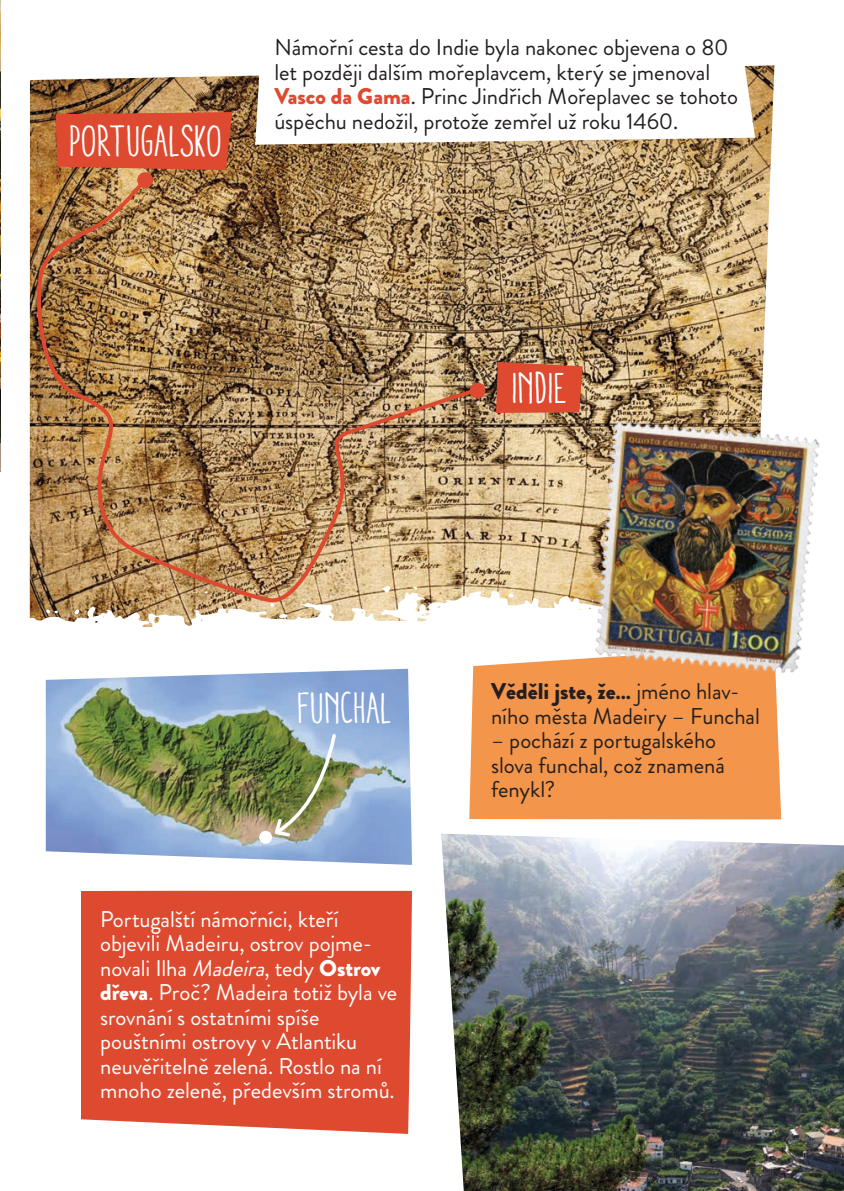
<style>
.page{position:relative;width:844px;height:1191px;background:#fff}
.page>*{position:absolute;margin:0;border:0;box-sizing:border-box;transform-origin:0 0}
.t1{font:condensed 43.75px "Aracne";letter-spacing:-.01em;color:#fff}
.t2{font:condensed 37.27px "Aracne";color:#fff}
.t3{font:22.75px/24.5px "Brandon Grotesque";letter-spacing:-.005em;color:#231f20}
.t4{font:22.75px/24.5px "Brandon Grotesque";letter-spacing:-.005em;color:#fff}
.s1{font-weight:900;color:#dd4a30}
.s2{font-weight:900}
.s3{font-style:italic}
</style>
<div class="page">
<img style="left:30px;top:65px;width:744px;height:521px">
<svg style="left:29px;top:586px;width:562px;height:199px"></svg>
<div style="left:81px;top:890px;width:331px;height:244px;background:#dd4a30"></div>
<img style="left:0;top:0;width:1px;height:471px">
<img style="left:441px;top:833px;width:402px;height:358px">
<svg style="left:469px;top:646px;width:312px;height:173px;background:#f39c56"></svg>
<img style="left:46px;top:668px;width:366px;height:197px">
<div style="left:259px;top:831px;width:13px;height:12px;background:#fff;border-radius:50%"></div>
<img style="left:272px;top:731px;width:66px;height:108px">
<img style="left:31px;top:174px;width:450px;height:433px">
<div style="left:137px;top:172px;width:16px;height:16px;background:#dd4a30;border-radius:50%"></div>
<div style="left:469px;top:383px;width:16px;height:15px;background:#dd4a30;border-radius:50%"></div>
<svg style="left:496px;top:362px;width:86px;height:51px;background:#d84d33"></svg>
<img style="left:591px;top:419px;width:229px;height:258px">
<svg style="left:255px;top:65px;width:499px;height:80px"></svg>
<svg style="left:56px;top:112px;width:176px;height:58px;background:#d84c30"></svg>
<h1 class="t1" style="left:70px;top:117px;width:154px">PORTUGALSKO</h1>
<p class="t3" style="left:274px;top:36px;width:465px">Námořní cesta do Indie byla nakonec objevena o 80 let později dalším mořeplavcem, který se jmenoval <span class="s1">Vasco da Gama</span>. Princ Jindřich Mořeplavec se tohoto úspěchu nedožil, protože zemřel už roku 1460.</p>
<h1 class="t1" style="left:513px;top:364px;width:57px">INDIE</h1>
<h1 class="t1" style="left:298px;top:684px;width:96px">FUNCHAL</h1>
<h2 class="t2" style="left:262px;top:694px;width:86px">FUNCHAL</h2>
<p class="t3" style="left:491px;top:679px;width:270px"><span class="s2">Věděli jste, že…</span> jméno hlav&shy;ního města Madeiry – Funchal</p>
<p class="t3" style="left:491px;top:728px;width:235px">– pochází z portugalského slova funchal, což znamená fenykl?</p>
<p class="t4" style="left:100px;top:907px;width:298px">Portugalští námořníci, kteří objevili Madeiru, ostrov pojme&shy;novali Ilha <span class="s3">Madeira</span>, tedy <span class="s2">Ostrov dřeva</span>. Proč? Madeira totiž byla ve srovnání s ostatními spíše pouštními ostrovy v Atlantiku neuvěřitelně zelená. Rostlo na ní mnoho zeleně, především stromů.</p>
</div>
